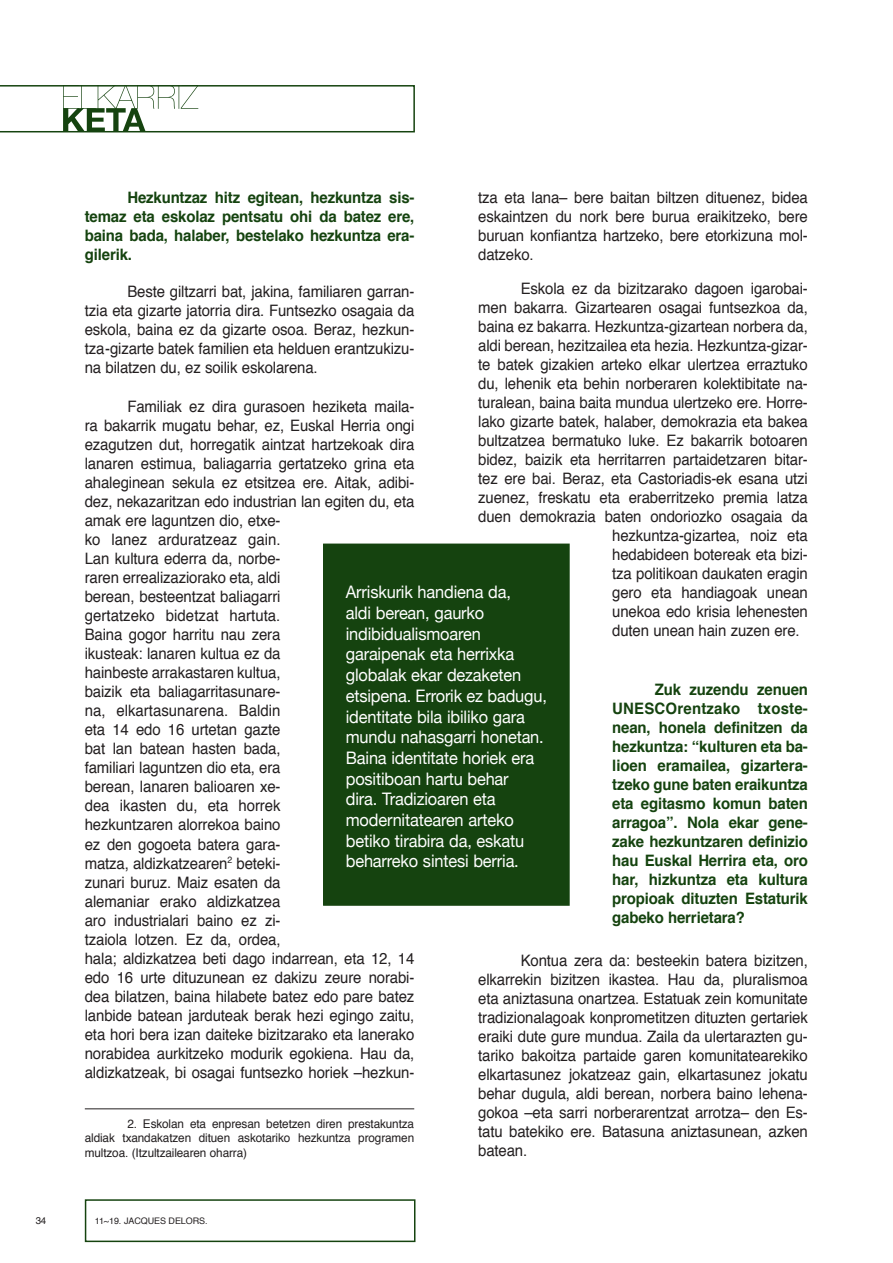
<style>
.page{position:relative;width:893px;height:1263px;background:#fff}
.page>*{position:absolute;margin:0;border:0;box-sizing:border-box;transform-origin:0 0}
.t1{font:17.25px/20.7px "Helvetica Neue";letter-spacing:-.01em;color:#fff;scale:.95 1}
.t2{font:15.75px/19px "Helvetica";letter-spacing:-.01em;color:#231f20;text-align:justify;scale:.95 1}
.t3{font:700 15.75px/19px "Helvetica";letter-spacing:-.01em;color:#15430f;text-align:justify;scale:.95 1}
.t4{font:12px/14.4px "Helvetica";letter-spacing:-.01em;color:#231f20;text-align:justify}
.t5{font:9.75px "Helvetica";color:#231f20}
.t6{font:9px "Helvetica";letter-spacing:-.01em;color:#231f20}
</style>
<div class="page">
<svg style="left:0;top:85px;width:415px;height:47px"></svg>
<div style="left:85px;top:1199px;width:330px;height:43px;border:2px solid #15430f"></div>
<hr style="left:85px;top:1108px;width:329px;height:1px;background:#231f20">
<div style="left:324px;top:544px;width:245px;height:361px;background:#15430f"></div>
<div style="left:323px;top:543px;width:247px;height:363px;border:2px solid #15430f"></div>
<p class="t3" style="left:85px;top:188px;width:349px;text-indent:43px">Hezkuntzaz hitz egitean, hezkuntza sis&shy;temaz eta eskolaz pentsatu ohi da batez ere, baina bada, halaber, bestelako hezkuntza era&shy;gilerik.</p>
<p class="t2" style="left:85px;top:283px;width:348px;text-indent:43px">Beste giltzarri bat, jakina, familiaren garran&shy;tzia eta gizarte jatorria dira. Funtsezko osagaia da eskola, baina ez da gizarte osoa. Beraz, hezkun&shy;tza -gizarte batek familien eta helduen erantzukizu&shy;na bilatzen du, ez soilik eskolarena.</p>
<p class="t2" style="left:85px;top:397px;width:348px;text-align:left;text-indent:43px">Familiak ez dira gurasoen heziketa maila&shy;ra bakarrik mugatu behar, ez, Euskal Herria ongi ezagutzen dut, horregatik aintzat hartzekoak dira lanaren estimua, baliagarria gertatzeko grina eta ahaleginean sekula ez etsitzea ere. Aitak, adibi&shy;dez, nekazaritzan edo industrian lan egiten du, eta amak ere laguntzen dio, etxe-<br>ko lanez arduratzeaz gain.<br>Lan kultura ederra da, norbe-<br>raren errealizaziorako eta, aldi<br>berean, besteentzat baliagarri<br>gertatzeko bidetzat hartuta.<br>Baina gogor harritu nau zera<br>ikusteak: lanaren kultua ez da<br>hainbeste arrakastaren kultua,<br>baizik eta baliagarritasunare-<br>na, elkartasunarena. Baldin<br>eta 14 edo 16 urtetan gazte<br>bat lan batean hasten bada,<br>familiari laguntzen dio eta, era<br>berean, lanaren balioaren xe-<br>dea ikasten du, eta horrek<br>hezkuntzaren alorrekoa baino<br>ez den gogoeta batera gara-<br>matza, aldizkatzearen<sup>2</sup> beteki-<br>zunari buruz. Maiz esaten da<br>alemaniar erako aldizkatzea<br>aro industrialari baino ez zi-<br>tzaiola lotzen. Ez da, ordea,<br>hala; aldizkatzea beti dago indarrean, eta 12, 14 edo 16 urte dituzunean ez dakizu zeure norabi&shy;dea bilatzen, baina hilabete batez edo pare batez lanbide batean jarduteak berak hezi egingo zaitu, eta hori bera izan daiteke bizitzarako eta lanerako norabidea aurkitzeko modurik egokiena. Hau da, aldizkatzeak, bi osagai funtsezko horiek –hezkun-</p>
<p class="t2" style="left:478px;top:189px;width:348px">tza eta lana– bere baitan biltzen dituenez, bidea eskaintzen du nork bere burua eraikitzeko, bere buruan konfiantza hartzeko, bere etorkizuna mol&shy;datzeko.</p>
<p class="t2" style="left:521px;top:280px;width:304px">Eskola ez da bizitzarako dagoen igarobai-</p>
<p class="t2" style="left:478px;top:299px;width:348px">men bakarra. Gizartearen osagai funtsezkoa da,</p>
<p class="t2" style="left:478px;top:318px;width:348px">baina ez bakarra. Hezkuntza-gizartean norbera da,</p>
<p class="t2" style="left:478px;top:337px;width:348px">aldi berean, hezitzailea eta hezia. Hezkuntza-gizar-</p>
<p class="t2" style="left:478px;top:356px;width:348px">te batek gizakien arteko elkar ulertzea erraztuko</p>
<p class="t2" style="left:478px;top:375px;width:348px">du, lehenik eta behin norberaren kolektibitate na-</p>
<p class="t2" style="left:478px;top:394px;width:348px">turalean, baina baita mundua ulertzeko ere. Horre-</p>
<p class="t2" style="left:478px;top:413px;width:348px">lako gizarte batek, halaber, demokrazia eta bakea</p>
<p class="t2" style="left:478px;top:432px;width:348px">bultzatzea bermatuko luke. Ez bakarrik botoaren</p>
<p class="t2" style="left:478px;top:451px;width:348px">bidez, baizik eta herritarren partaidetzaren bitar-</p>
<p class="t2" style="left:478px;top:470px;width:348px">tez ere bai. Beraz, eta Castoriadis-ek esana utzi</p>
<p class="t2" style="left:478px;top:489px;width:348px">zuenez, freskatu eta eraberritzeko premia latza</p>
<p class="t2" style="left:478px;top:508px;width:348px">duen demokrazia baten ondoriozko osagaia da</p>
<p class="t2" style="left:612px;top:527px;width:207px">hezkuntza-gizartea, noiz eta</p>
<p class="t2" style="left:612px;top:546px;width:207px">hedabideen botereak eta bizi-</p>
<p class="t2" style="left:612px;top:565px;width:207px">tza politikoan daukaten eragin</p>
<p class="t2" style="left:612px;top:583px;width:207px">gero eta handiagoak unean</p>
<p class="t2" style="left:612px;top:602px;width:207px">unekoa edo krisia lehenesten</p>
<p class="t2" style="left:612px;top:621px;width:199px">duten unean hain zuzen ere.</p>
<p class="t1" style="left:346px;top:582px;width:213px">Arriskurik handiena da,<br>aldi berean, gaurko indibidualismoaren garaipenak eta herrixka globalak ekar dezaketen etsipena. Errorik ez badugu, identitate bila ibiliko gara mundu nahasgarri honetan.<br>Baina identitate horiek era positiboan hartu behar<br>dira. Tradizioaren eta modernitatearen arteko betiko tirabira da, eskatu beharreko sintesi berria.</p>
<p class="t3" style="left:612px;top:680px;width:208px;text-indent:43px">Zuk zuzendu zenuen UNESCOrentzako txoste&shy;nean, honela definitzen da hezkuntza: “kulturen eta ba&shy;lioen eramailea, gizartera&shy;tzeko gune baten eraikuntza eta egitasmo komun baten arragoa”. Nola ekar gene&shy;zake hezkuntzaren definizio hau Euskal Herrira eta, oro har, hizkuntza eta kultura propioak dituzten Estaturik gabeko herrietara?</p>
<p class="t2" style="left:478px;top:951px;width:348px;text-indent:43px">Kontua zera da: besteekin batera bizitzen, elkarrekin bizitzen ikastea. Hau da, pluralismoa eta aniztasuna onartzea. Estatuak zein komunitate tradizionalagoak konprometitzen dituzten gertariek eraiki dute gure mundua. Zaila da ulertarazten gu&shy;tariko bakoitza partaide garen komunitatearekiko elkartasunez jokatzeaz gain, elkartasunez jokatu behar dugula, aldi berean, norbera baino lehena&shy;gokoa –eta sarri norberarentzat arrotza– den Es&shy;tatu batekiko ere. Batasuna aniztasunean, azken batean.</p>
<p class="t4" style="left:85px;top:1117px;width:331px;text-indent:43px">2. Eskolan eta enpresan betetzen diren prestakuntza aldiak txandakatzen dituen askotariko hezkuntza programen multzoa. (Itzultzailearen oharra)</p>
<p class="t5" style="left:36px;top:1213px;width:12px">34</p>
<p class="t6" style="left:95px;top:1214px;width:114px">11~19. Jacques Delors.</p>
</div>
